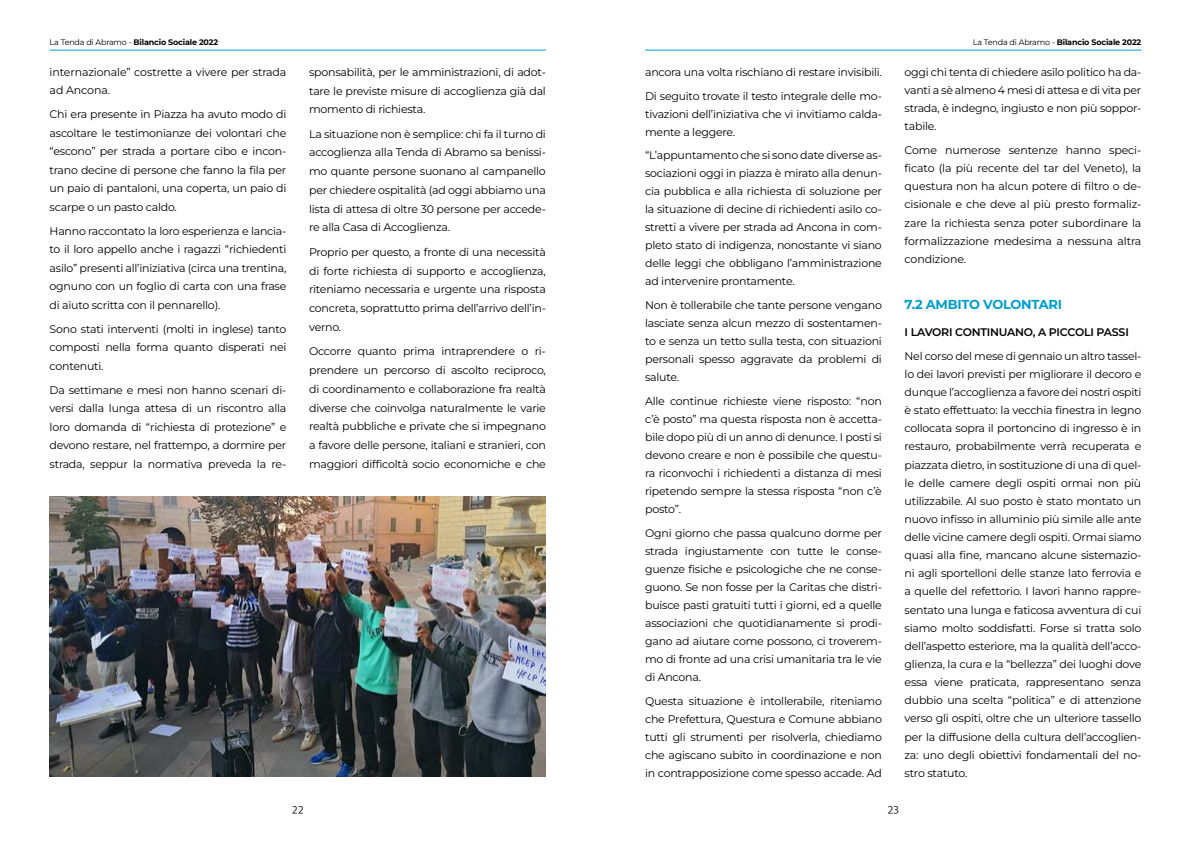
<style>
.page{position:relative;width:1191px;height:842px;background:#fff}
.page>*{position:absolute;margin:0;border:0;box-sizing:border-box;transform-origin:0 0}
.t1{font:700 13px "Montserrat";letter-spacing:-.02em;color:#009ed2}
.t2{font:11px/18.1px "Montserrat";letter-spacing:-.02em;color:#000;text-align:justify}
.t3{font:600 11px "Montserrat";letter-spacing:-.02em;color:#000}
.t4{font:300 11px "Apple SD Gothic Neo";color:#000}
.t5{font:700 8px "Montserrat";letter-spacing:-.02em;color:#000}
.s1{font-weight:400}
</style>
<div class="page">
<hr style="left:50px;top:50px;width:496px;height:1px;background:#009ed2">
<hr style="left:645px;top:50px;width:496px;height:1px;background:#009ed2">
<img style="left:50px;top:496px;width:496px;height:281px">
<p class="t5" style="left:50px;top:37px;width:170px"><span class="s1">La Tenda di Abramo -</span> Bilancio Sociale 2022</p>
<p class="t5" style="left:972px;top:37px;width:170px"><span class="s1">La Tenda di Abramo -</span> Bilancio Sociale 2022</p>
<p class="t2" style="left:50px;top:62px;width:238px;line-height:18.5px">internazionale” costrette a vivere per strada ad Ancona.</p>
<p class="t2" style="left:50px;top:105px;width:238px;line-height:18.5px">Chi era presente in Piazza ha avuto modo di ascoltare le testimonianze dei volontari che “escono” per strada a portare cibo e incon&shy;trano decine di persone che fanno la fila per un paio di pantaloni, una coperta, un paio di scarpe o un pasto caldo.</p>
<p class="t2" style="left:50px;top:221px;width:238px;line-height:18.5px">Hanno raccontato la loro esperienza e lancia&shy;to il loro appello anche i ragazzi “richiedenti asilo” presenti all’iniziativa (circa una trentina, ognuno con un foglio di carta con una frase di aiuto scritta con il pennarello).</p>
<p class="t2" style="left:50px;top:319px;width:238px;line-height:18.5px">Sono stati interventi (molti in inglese) tanto composti nella forma quanto disperati nei contenuti.</p>
<p class="t2" style="left:50px;top:380px;width:238px;line-height:18.5px">Da settimane e mesi non hanno scenari di&shy;versi dalla lunga attesa di un riscontro alla loro domanda di “richiesta di protezione” e devono restare, nel frattempo, a dormire per strada, seppur la normativa preveda la re-</p>
<p class="t2" style="left:309px;top:62px;width:238px;line-height:18.7px">sponsabilità, per le amministrazioni, di adot&shy;tare le previste misure di accoglienza già dal momento di richiesta.</p>
<p class="t2" style="left:309px;top:124px;width:238px;line-height:18.7px">La situazione non è semplice: chi fa il turno di accoglienza alla Tenda di Abramo sa benissi&shy;mo quante persone suonano al campanello per chiedere ospitalità (ad oggi abbiamo una lista di attesa di oltre 30 persone per accede&shy;re alla Casa di Accoglienza.</p>
<p class="t2" style="left:309px;top:242px;width:238px;line-height:18.7px">Proprio per questo, a fronte di una necessità di forte richiesta di supporto e accoglienza, riteniamo necessaria e urgente una risposta concreta, soprattutto prima dell’arrivo dell’in&shy;verno.</p>
<p class="t2" style="left:309px;top:342px;width:238px;line-height:18.7px">Occorre quanto prima intraprendere o ri&shy;prendere un percorso di ascolto reciproco, di coordinamento e collaborazione fra realtà diverse che coinvolga naturalmente le varie realtà pubbliche e private che si impegnano a favore delle persone, italiani e stranieri, con maggiori difficoltà socio economiche e che</p>
<p class="t2" style="left:645px;top:60px;width:238px;line-height:23.7px">ancora una volta rischiano di restare invisibili.<br>Di seguito trovate il testo integrale delle mo-</p>
<p class="t2" style="left:645px;top:104px;width:238px">tivazioni dell’iniziativa che vi invitiamo calda&shy;mente a leggere.</p>
<p class="t2" style="left:645px;top:146px;width:238px">“L’appuntamento che si sono date diverse as&shy;sociazioni oggi in piazza è mirato alla denun&shy;cia pubblica e alla richiesta di soluzione per la situazione di decine di richiedenti asilo co&shy;stretti a vivere per strada ad Ancona in com&shy;pleto stato di indigenza, nonostante vi siano delle leggi che obbligano l’amministrazione ad intervenire prontamente.</p>
<p class="t2" style="left:645px;top:296px;width:238px">Non è tollerabile che tante persone vengano lasciate senza alcun mezzo di sostentamen&shy;to e senza un tetto sulla testa, con situazioni personali spesso aggravate da problemi di salute.</p>
<p class="t2" style="left:645px;top:392px;width:238px">Alle continue richieste viene risposto: “non c’è posto” ma questa risposta non è accetta&shy;bile dopo più di un anno di denunce. I posti si devono creare e non è possibile che questu&shy;ra riconvochi i richiedenti a distanza di mesi ripetendo sempre la stessa risposta “non c’è posto”.</p>
<p class="t2" style="left:645px;top:523px;width:238px">Ogni giorno che passa qualcuno dorme per strada ingiustamente con tutte le conse&shy;guenze fisiche e psicologiche che ne conse&shy;guono. Se non fosse per la Caritas che distri&shy;buisce pasti gratuiti tutti i giorni, ed a quelle associazioni che quotidianamente si prodi&shy;gano ad aiutare come possono, ci troverem&shy;mo di fronte ad una crisi umanitaria tra le vie di Ancona.</p>
<p class="t2" style="left:645px;top:691px;width:238px">Questa situazione è intollerabile, riteniamo che Prefettura, Questura e Comune abbiano tutti gli strumenti per risolverla, chiediamo che agiscano subito in coordinazione e non in contrapposizione come spesso accade. Ad</p>
<p class="t2" style="left:904px;top:63px;width:238px">oggi chi tenta di chiedere asilo politico ha da&shy;vanti a sè almeno 4 mesi di attesa e di vita per strada, è indegno, ingiusto e non più soppor&shy;tabile.</p>
<p class="t2" style="left:904px;top:141px;width:238px">Come numerose sentenze hanno speci&shy;ficato (la più recente del tar del Veneto), la questura non ha alcun potere di filtro o de&shy;cisionale e che deve al più presto formaliz&shy;zare la richiesta senza poter subordinare la formalizzazione medesima a nessuna altra condizione.</p>
<p class="t1" style="left:904px;top:296px;width:159px">7.2 AMBITO VOLONTARI</p>
<p class="t3" style="left:904px;top:325px;width:226px">I LAVORI CONTINUANO, A PICCOLI PASSI</p>
<p class="t2" style="left:904px;top:346px;width:238px">Nel corso del mese di gennaio un altro tassel&shy;lo dei lavori previsti per migliorare il decoro e dunque l’accoglienza a favore dei nostri ospiti è stato effettuato: la vecchia finestra in legno collocata sopra il portoncino di ingresso è in restauro, probabilmente verrà recuperata e piazzata dietro, in sostituzione di una di quel&shy;le delle camere degli ospiti ormai non più utilizzabile. Al suo posto è stato montato un nuovo infisso in alluminio più simile alle ante delle vicine camere degli ospiti. Ormai siamo quasi alla fine, mancano alcune sistemazio&shy;ni agli sportelloni delle stanze lato ferrovia e a quelle del refettorio. I lavori hanno rappre&shy;sentato una lunga e faticosa avventura di cui siamo molto soddisfatti. Forse si tratta solo dell’aspetto esteriore, ma la qualità dell’acco&shy;glienza, la cura e la “bellezza” dei luoghi dove essa viene praticata, rappresentano senza dubbio una scelta “politica” e di attenzione verso gli ospiti, oltre che un ulteriore tassello per la diffusione della cultura dell’accoglien&shy;za: uno degli obiettivi fondamentali del no&shy;stro statuto.</p>
<p class="t4" style="left:292px;top:804px;width:13px">22</p>
<p class="t4" style="left:887px;top:804px;width:13px">23</p>
</div>
